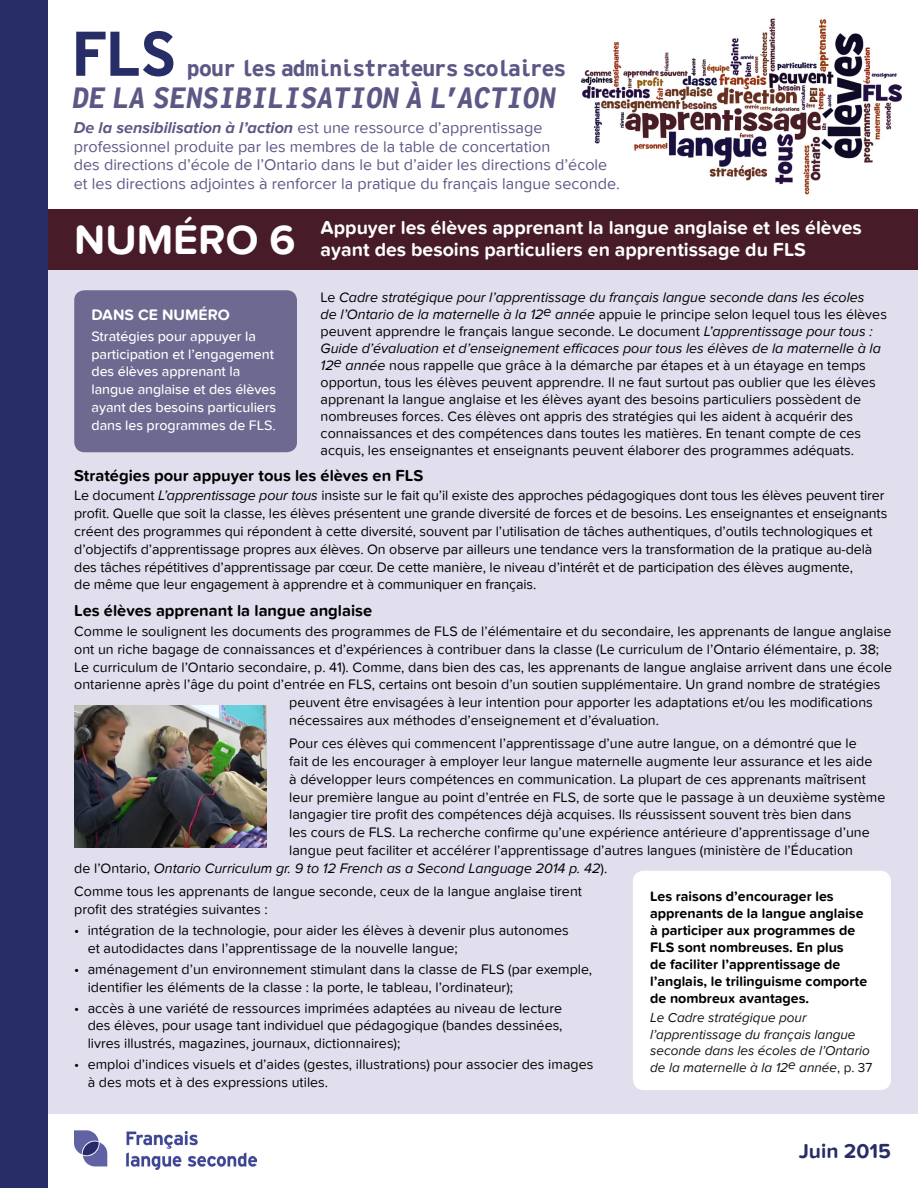
<style>
.page{position:relative;width:918px;height:1188px;background:#fff}
.page>*{position:absolute;margin:0;border:0;box-sizing:border-box;transform-origin:0 0}
.t1{font:700 63px "Interstate Mono";color:#272d67}
.t2{font:700 29.25px "Interstate Mono";color:#5c5885}
.t3{font:700 22.5px "Interstate Mono";letter-spacing:-.08em;color:#5c5885}
.t4{font:700 21px "Proxima Nova Soft";color:#272d67}
.t5{font:700 19.5px/21.5px "Proxima Nova Soft";color:#fff}
.t6{font:700 16.5px "Proxima Nova Soft";color:#000}
.t7{font:16.2px/18.6px "Proxima Nova Soft";color:#5c5885}
.t8{font:700 15.75px "Proxima Nova Soft";color:#fff}
.t9{font:14.25px/17.9px "Proxima Nova Soft";color:#000}
.t10{font:italic 14.25px "Proxima Nova";color:#000}
.t11{font:700 14.25px/17.1px "Proxima Nova Soft";color:#000}
.t12{font:500 14.25px/17.9px "Proxima Nova Soft";letter-spacing:-.005em;color:#fff}
.t13{font:italic 13.5px/16.8px "Proxima Nova";color:#121212}
.s1{font-family:"Proxima Nova";font-weight:700;font-style:italic}
.s2{font-size:42.75px}
.s3{font-family:"Proxima Nova Soft";font-style:normal}
.s4{font-family:"Proxima Nova";font-style:italic}
</style>
<div class="page">
<img style="left:581px;top:18px;width:320px;height:177px">
<div style="left:40px;top:209px;width:878px;height:64px;background:#481b28"></div>
<div style="left:47px;top:270px;width:871px;height:844px;background:#e1dfed"></div>
<div style="left:0;top:0;width:47px;height:1188px;background:#272d67"></div>
<div style="left:74px;top:290px;width:223px;height:162px;background:#6d6991;border-radius:10px"></div>
<img style="left:74px;top:706px;width:193px;height:142px">
<div style="left:633px;top:871px;width:258px;height:219px;background:#fff;border-radius:11px"></div>
<img style="left:74px;top:1130px;width:182px;height:39px">
<h1 class="t1" style="left:71px;top:19px;width:108px">FLS</h1>
<h3 class="t3" style="left:187px;top:55px;width:382px">pour les administrateurs scolaires</h3>
<h2 class="t2" style="left:71px;top:82px;width:490px">DE LA SENSIBILISATION À L’ACTION</h2>
<p class="t7" style="left:74px;top:119px;width:547px"><span class="s1">De la sensibilisation à l’action</span> est une ressource d’apprentissage professionnel produite par les membres de la table de concertation<br>des directions d’école de l’Ontario dans le but d’aider les directions d’école et les directions adjointes à renforcer la pratique du français langue seconde.</p>
<h3 class="t5" style="left:74px;top:217px;width:789px;text-indent:246px">Appuyer les élèves apprenant la langue anglaise et les élèves<br><span class="s2">NUMÉRO 6</span> ayant des besoins particuliers en apprentissage du FLS</h3>
<p class="t10" style="left:321px;top:289px;width:545px"><span class="s3">Le</span> Cadre stratégique pour l’apprentissage du français langue seconde dans les écoles</p>
<p class="t9" style="left:321px;top:305px;width:568px;line-height:17.1px"><span class="s4">de l’Ontario de la maternelle à la 12</span><sup>e</sup> <span class="s4">année</span> appuie le principe selon lequel tous les élèves peuvent apprendre le français langue seconde. Le document <span class="s4">L’apprentissage pour tous :</span></p>
<p class="t10" style="left:321px;top:340px;width:562px">Guide d’évaluation et d’enseignement efficaces pour tous les élèves de la maternelle à la</p>
<p class="t9" style="left:321px;top:357px;width:557px;line-height:17.1px"><span class="s4">12</span><sup>e</sup> <span class="s4">année</span> nous rappelle que grâce à la démarche par étapes et à un étayage en temps opportun, tous les élèves peuvent apprendre. Il ne faut surtout pas oublier que les élèves apprenant la langue anglaise et les élèves ayant des besoins particuliers possèdent de nombreuses forces. Ces élèves ont appris des stratégies qui les aident à acquérir des connaissances et des compétences dans toutes les matières. En tenant compte de ces acquis, les enseignantes et enseignants peuvent élaborer des programmes adéquats.</p>
<p class="t6" style="left:74px;top:466px;width:351px">Stratégies pour appuyer tous les élèves en FLS</p>
<p class="t9" style="left:74px;top:487px;width:815px">Le document <span class="s4">L’apprentissage pour tous</span> insiste sur le fait qu’il existe des approches pédagogiques dont tous les élèves peuvent tirer profit. Quelle que soit la classe, les élèves présentent une grande diversité de forces et de besoins. Les enseignantes et enseignants créent des programmes qui répondent à cette diversité, souvent par l’utilisation de tâches authentiques, d’outils technologiques et d’objectifs d’apprentissage propres aux élèves. On observe par ailleurs une tendance vers la transformation de la pratique au-delà des tâches répétitives d’apprentissage par cœur. De cette manière, le niveau d’intérêt et de participation des élèves augmente,<br>de même que leur engagement à apprendre et à communiquer en français.</p>
<p class="t6" style="left:74px;top:601px;width:299px">Les élèves apprenant la langue anglaise</p>
<p class="t9" style="left:74px;top:622px;width:819px">Comme le soulignent les documents des programmes de FLS de l’élémentaire et du secondaire, les apprenants de langue anglaise</p>
<p class="t9" style="left:74px;top:640px;width:806px">ont un riche bagage de connaissances et d’expériences à contribuer dans la classe (Le curriculum de l’Ontario élémentaire, p. 38;</p>
<p class="t9" style="left:74px;top:658px;width:819px">Le curriculum de l’Ontario secondaire, p. 41). Comme, dans bien des cas, les apprenants de langue anglaise arrivent dans une école</p>
<p class="t9" style="left:74px;top:676px;width:808px">ontarienne après l’âge du point d’entrée en FLS, certains ont besoin d’un soutien supplémentaire. Un grand nombre de stratégies</p>
<p class="t9" style="left:289px;top:694px;width:585px">peuvent être envisagées à leur intention pour apporter les adaptations et/ou les modifications</p>
<p class="t9" style="left:289px;top:711px;width:371px">nécessaires aux méthodes d’enseignement et d’évaluation.</p>
<p class="t9" style="left:289px;top:735px;width:598px">Pour ces élèves qui commencent l’apprentissage d’une autre langue, on a démontré que le<br>fait de les encourager à employer leur langue maternelle augmente leur assurance et les aide<br>à développer leurs compétences en communication. La plupart de ces apprenants maîtrisent leur première langue au point d’entrée en FLS, de sorte que le passage à un deuxième système langagier tire profit des compétences déjà acquises. Ils réussissent souvent très bien dans<br>les cours de FLS. La recherche confirme qu’une expérience antérieure d’apprentissage d’une langue peut faciliter et accélérer l’apprentissage d’autres langues (ministère de l’Éducation</p>
<p class="t10" style="left:74px;top:860px;width:535px"><span class="s3">de l’Ontario,</span> Ontario Curriculum gr. 9 to 12 French as a Second Language 2014 p. 42<span class="s3">).</span></p>
<p class="t9" style="left:74px;top:883px;width:509px">Comme tous les apprenants de langue seconde, ceux de la langue anglaise tirent profit des stratégies suivantes :</p>
<p class="t9" style="left:88px;top:921px;width:482px;text-indent:-13px">• intégration de la technologie, pour aider les élèves à devenir plus autonomes et autodidactes dans l’apprentissage de la nouvelle langue;</p>
<p class="t9" style="left:88px;top:960px;width:506px;text-indent:-13px">• aménagement d’un environnement stimulant dans la classe de FLS (par exemple, identifier les éléments de la classe : la porte, le tableau, l’ordinateur);</p>
<p class="t9" style="left:88px;top:999px;width:476px;text-align:justify;text-indent:-13px">• accès à une variété de ressources imprimées adaptées au niveau de lecture des élèves, pour usage tant individuel que pédagogique (bandes dessinées, livres illustrés, magazines, journaux, dictionnaires);</p>
<p class="t9" style="left:88px;top:1056px;width:507px;text-indent:-13px">• emploi d’indices visuels et d’aides (gestes, illustrations) pour associer des images à des mots et à des expressions utiles.</p>
<p class="t8" style="left:92px;top:305px;width:140px">DANS CE NUMÉRO</p>
<p class="t12" style="left:92px;top:327px;width:186px">Stratégies pour appuyer la participation et l’engagement des élèves apprenant la langue anglaise et des élèves ayant des besoins particuliers dans les programmes de FLS.</p>
<p class="t11" style="left:650px;top:888px;width:219px">Les raisons d’encourager les apprenants de la langue anglaise à participer aux programmes de<br>FLS sont nombreuses. En plus<br>de faciliter l’apprentissage de l’anglais, le trilinguisme comporte de nombreux avantages.</p>
<p class="t13" style="left:650px;top:1009px;width:224px">Le Cadre stratégique pour l’apprentissage du français langue seconde dans les écoles de l’Ontario de la maternelle à la 12e année<span class="s3">, p. 37</span></p>
<h3 class="t4" style="left:799px;top:1139px;width:94px">Juin 2015</h3>
</div>
